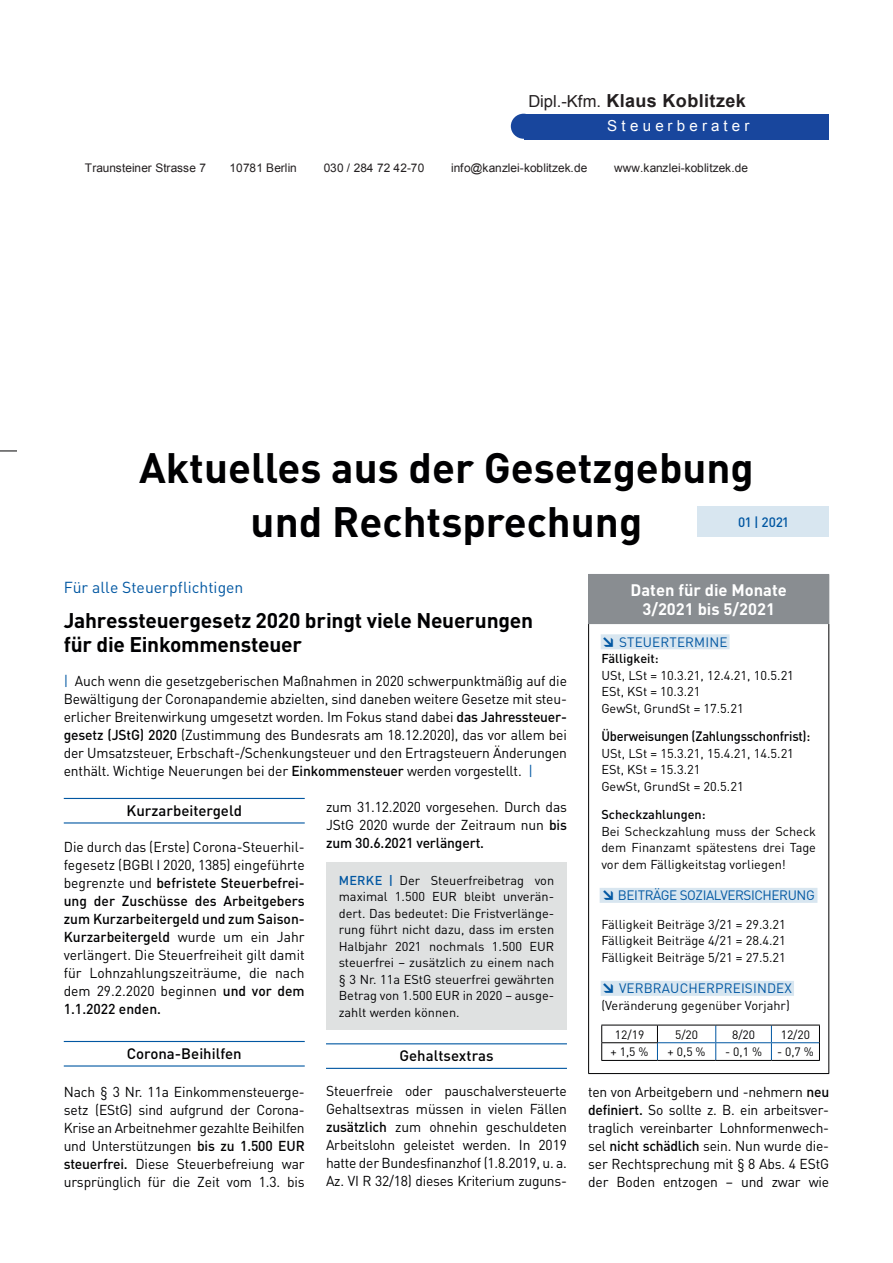
<style>
.page{position:relative;width:893px;height:1263px;background:#fff}
.page>*{position:absolute;margin:0;border:0;box-sizing:border-box;transform-origin:0 0}
.t1{font:700 42px/54px "DIN Pro";color:#000002;text-align:center}
.t2{font:700 21px/24px "DIN Pro";letter-spacing:-.015em;color:#000002}
.t3{font:700 18px "Arial";letter-spacing:.02em;color:#231f20}
.t4{font:700 16.5px/19.5px "DIN Pro";color:#fff;text-align:center}
.t5{font:15.75px "DIN Pro";color:#0157a2}
.t6{font:15.15px "Arial";letter-spacing:.275em;color:#fff}
.t7{font:500 15px "DIN Pro";color:#000002}
.t8{font:14.25px/18px "DIN Pro";letter-spacing:-.01em;color:#000002;text-align:justify}
.t9{font:13.5px "DIN Pro";letter-spacing:.01em;color:#0157a2}
.t10{font:500 13.5px "DIN Pro";letter-spacing:-.015em;color:#000002;scale:.95 1}
.t11{font:13.5px "DIN Pro";letter-spacing:-.03em;color:#0157a2}
.t12{font:500 13.5px "DIN Pro";color:#0157a2}
.t13{font:12.75px/16.5px "DIN Pro";color:#000002;text-align:justify}
.t14{font:500 12.75px "DIN Pro";color:#000002}
.t15{font:12px "DIN Pro";color:#000002}
.t16{font:11.85px "Arial";letter-spacing:.01em;color:#231f20}
.s1{font-weight:400;font-size:16.5px}
.s2{color:#0157a2}
.s3{font-weight:500}
.s4{font-weight:900}
.s5{font-weight:500;color:#0157a2}
</style>
<div class="page">
<svg style="left:0;top:451px;width:17px;height:1px"></svg>
<div style="left:697px;top:506px;width:132px;height:31px;background:#d8e6f0"></div>
<div style="left:589px;top:574px;width:240px;height:50px;background:#898d91"></div>
<hr style="left:588px;top:624px;width:1px;height:449px;background:#000002">
<hr style="left:828px;top:624px;width:1px;height:449px;background:#000002">
<hr style="left:588px;top:1073px;width:241px;height:1px;background:#000002">
<hr style="left:588px;top:574px;width:241px;height:1px;background:#898d91">
<hr style="left:588px;top:575px;width:1px;height:48px;background:#898d91">
<hr style="left:588px;top:623px;width:241px;height:1px;background:#898d91">
<div style="left:601px;top:634px;width:129px;height:15px;background:#d8e6f0"></div>
<div style="left:600px;top:888px;width:217px;height:15px;background:#d8e6f0"></div>
<div style="left:601px;top:981px;width:193px;height:15px;background:#d8e6f0"></div>
<hr style="left:601px;top:1060px;width:56px;height:1px;background:#000002">
<hr style="left:657px;top:1060px;width:59px;height:1px;background:#000002">
<hr style="left:716px;top:1060px;width:55px;height:1px;background:#000002">
<hr style="left:771px;top:1060px;width:49px;height:1px;background:#000002">
<svg style="left:601px;top:1025px;width:219px;height:35px"></svg>
<hr style="left:601px;top:1042px;width:57px;height:1px;background:#000002">
<hr style="left:64px;top:798px;width:241px;height:1px;background:#0157a2">
<hr style="left:64px;top:822px;width:241px;height:1px;background:#0157a2">
<hr style="left:64px;top:1041px;width:241px;height:1px;background:#0157a2">
<hr style="left:64px;top:1065px;width:241px;height:1px;background:#0157a2">
<hr style="left:326px;top:1043px;width:241px;height:1px;background:#0157a2">
<hr style="left:326px;top:1068px;width:241px;height:1px;background:#0157a2">
<div style="left:326px;top:862px;width:241px;height:168px;background:#dfe1e1"></div>
<div style="left:524px;top:114px;width:305px;height:25px;background:#18469d"></div>
<div style="left:511px;top:114px;width:25px;height:25px;background:#18469d;border-radius:50%"></div>
<p class="t3" style="left:528px;top:89px;width:219px"><span class="s1">Dipl.-Kfm.</span> Klaus Koblitzek</p>
<p class="t6" style="left:607px;top:116px;width:144px">Steuerberater</p>
<p class="t16" style="left:85px;top:160px;width:122px">Traunsteiner Strasse 7</p>
<p class="t16" style="left:229px;top:160px;width:69px">10781 Berlin</p>
<p class="t16" style="left:324px;top:160px;width:102px">030 / 284 72 42-70</p>
<p class="t16" style="left:451px;top:160px;width:138px">info@kanzlei-koblitzek.de</p>
<p class="t16" style="left:614px;top:160px;width:135px">www.kanzlei-koblitzek.de</p>
<h1 class="t1" style="left:139px;top:439px;width:616px">Aktuelles aus der Gesetzgebung und Rechtsprechung</h1>
<p class="t12" style="left:738px;top:513px;width:52px">01 | 2021</p>
<p class="t5" style="left:64px;top:577px;width:181px">Für alle Steuerpflichtigen</p>
<h2 class="t2" style="left:64px;top:607px;width:471px">Jahressteuergesetz 2020 bringt viele Neuerungen für die Einkommensteuer</h2>
<p class="t8" style="left:64px;top:672px;width:505px"><span class="s2">|</span> Auch wenn die gesetzgeberischen Maßnahmen in 2020 schwerpunktmäßig auf die Bewältigung der Coronapandemie abzielten, sind daneben weitere Gesetze mit steu&shy;erlicher Breitenwirkung umgesetzt worden. Im Fokus stand dabei <span class="s3">das Jahressteuer&shy;gesetz (JStG) 2020</span> (Zustimmung des Bundesrats am 18.12.2020), das vor allem bei der Umsatzsteuer, Erbschaft-/Schenkungsteuer und den Ertragsteuern Änderungen enthält. Wichtige Neuerungen bei der <span class="s3">Einkommensteuer</span> werden vorgestellt. <span class="s2">|</span></p>
<p class="t7" style="left:127px;top:800px;width:117px">Kurzarbeitergeld</p>
<p class="t8" style="left:64px;top:837px;width:242px">Die durch das (Erste) Corona-Steuerhil&shy;fegesetz (BGBl I 2020, 1385) eingeführte begrenzte und <span class="s3">befristete Steuerbefrei&shy;ung der Zuschüsse des Arbeitgebers zum Kurzarbeitergeld und zum Saison-Kurzarbeitergeld</span> wurde um ein Jahr verlängert. Die Steuerfreiheit gilt damit für Lohnzahlungszeiträume, die nach dem 29.2.2020 beginnen <span class="s3">und vor dem 1.1.2022 enden.</span></p>
<p class="t7" style="left:127px;top:1043px;width:116px">Corona-Beihilfen</p>
<p class="t8" style="left:64px;top:1082px;width:242px">Nach § 3 Nr. 11a Einkommensteuerge&shy;setz (EStG) sind aufgrund der Corona-Krise an Arbeitnehmer gezahlte Beihilfen und Unterstützungen <span class="s3">bis zu 1.500 EUR steuerfrei.</span> Diese Steuerbefreiung war ursprünglich für die Zeit vom 1.3. bis</p>
<p class="t4" style="left:631px;top:579px;width:158px">Daten für die Monate<br>3/2021 bis 5/2021</p>
<p class="t9" style="left:601px;top:633px;width:128px"><span class="s4">↘</span> STEUERTERMINE</p>
<p class="t14" style="left:601px;top:650px;width:59px">Fälligkeit:</p>
<p class="t13" style="left:601px;top:666px;width:194px;text-align:left">USt, LSt = 10.3.21, 12.4.21, 10.5.21<br>ESt, KSt = 10.3.21<br>GewSt, GrundSt = 17.5.21</p>
<p class="t10" style="left:601px;top:727px;width:221px">Überweisungen (Zahlungsschonfrist):</p>
<p class="t13" style="left:601px;top:744px;width:194px;text-align:left">USt, LSt = 15.3.21, 15.4.21, 14.5.21<br>ESt, KSt = 15.3.21<br>GewSt, GrundSt = 20.5.21</p>
<p class="t14" style="left:601px;top:806px;width:106px">Scheckzahlungen:</p>
<p class="t13" style="left:601px;top:822px;width:216px">Bei Scheckzahlung muss der Scheck dem Finanzamt spätestens drei Tage vor dem Fälligkeitstag vorliegen!</p>
<p class="t11" style="left:601px;top:886px;width:215px"><span class="s4">↘</span> BEITRÄGE SOZIALVERSICHERUNG</p>
<p class="t13" style="left:601px;top:915px;width:186px">Fälligkeit Beiträge 3/21 = 29.3.21<br>Fälligkeit Beiträge 4/21 = 28.4.21<br>Fälligkeit Beiträge 5/21 = 27.5.21</p>
<p class="t9" style="left:601px;top:979px;width:192px"><span class="s4">↘</span> VERBRAUCHERPREISINDEX</p>
<p class="t13" style="left:601px;top:996px;width:190px">(Veränderung gegenüber Vorjahr)</p>
<p class="t15" style="left:615px;top:1026px;width:31px">12/19</p>
<p class="t15" style="left:675px;top:1026px;width:25px">5/20</p>
<p class="t15" style="left:732px;top:1026px;width:25px">8/20</p>
<p class="t15" style="left:781px;top:1026px;width:31px">12/20</p>
<p class="t15" style="left:611px;top:1044px;width:39px">+ 1,5 %</p>
<p class="t15" style="left:668px;top:1044px;width:39px">+ 0,5 %</p>
<p class="t15" style="left:725px;top:1044px;width:38px">- 0,1 %</p>
<p class="t15" style="left:777px;top:1044px;width:38px">- 0,7 %</p>
<p class="t8" style="left:326px;top:797px;width:242px">zum 31.12.2020 vorgesehen. Durch das JStG 2020 wurde der Zeitraum nun <span class="s3">bis zum 30.6.2021 verlängert.</span></p>
<p class="t13" style="left:339px;top:871px;width:217px"><span class="s5">MERKE |</span> Der Steuerfreibetrag von maximal 1.500 EUR bleibt unverän&shy;dert. Das bedeutet: Die Fristverlänge&shy;rung führt nicht dazu, dass im ersten Halbjahr 2021 nochmals 1.500 EUR steuerfrei – zusätzlich zu einem nach § 3 Nr. 11a EStG steuerfrei gewährten Betrag von 1.500 EUR in 2020 – ausge&shy;zahlt werden können.</p>
<p class="t7" style="left:399px;top:1046px;width:96px">Gehaltsextras</p>
<p class="t8" style="left:326px;top:1081px;width:242px">Steuerfreie oder pauschalversteuerte Gehaltsextras müssen in vielen Fällen <span class="s3">zusätzlich</span> zum ohnehin geschuldeten Arbeitslohn geleistet werden. In 2019 hatte der Bundesfinanzhof (1.8.2019, u. a.<br>Az. VI R 32/18) dieses Kriterium zuguns-</p>
<p class="t8" style="left:588px;top:1082px;width:242px">ten von Arbeitgebern und -nehmern <span class="s3">neu definiert.</span> So sollte z. B. ein arbeitsver&shy;traglich vereinbarter Lohnformenwech&shy;sel <span class="s3">nicht schädlich</span> sein. Nun wurde die&shy;ser Rechtsprechung mit § 8 Abs. 4 EStG der Boden entzogen – und zwar wie</p>
</div>
